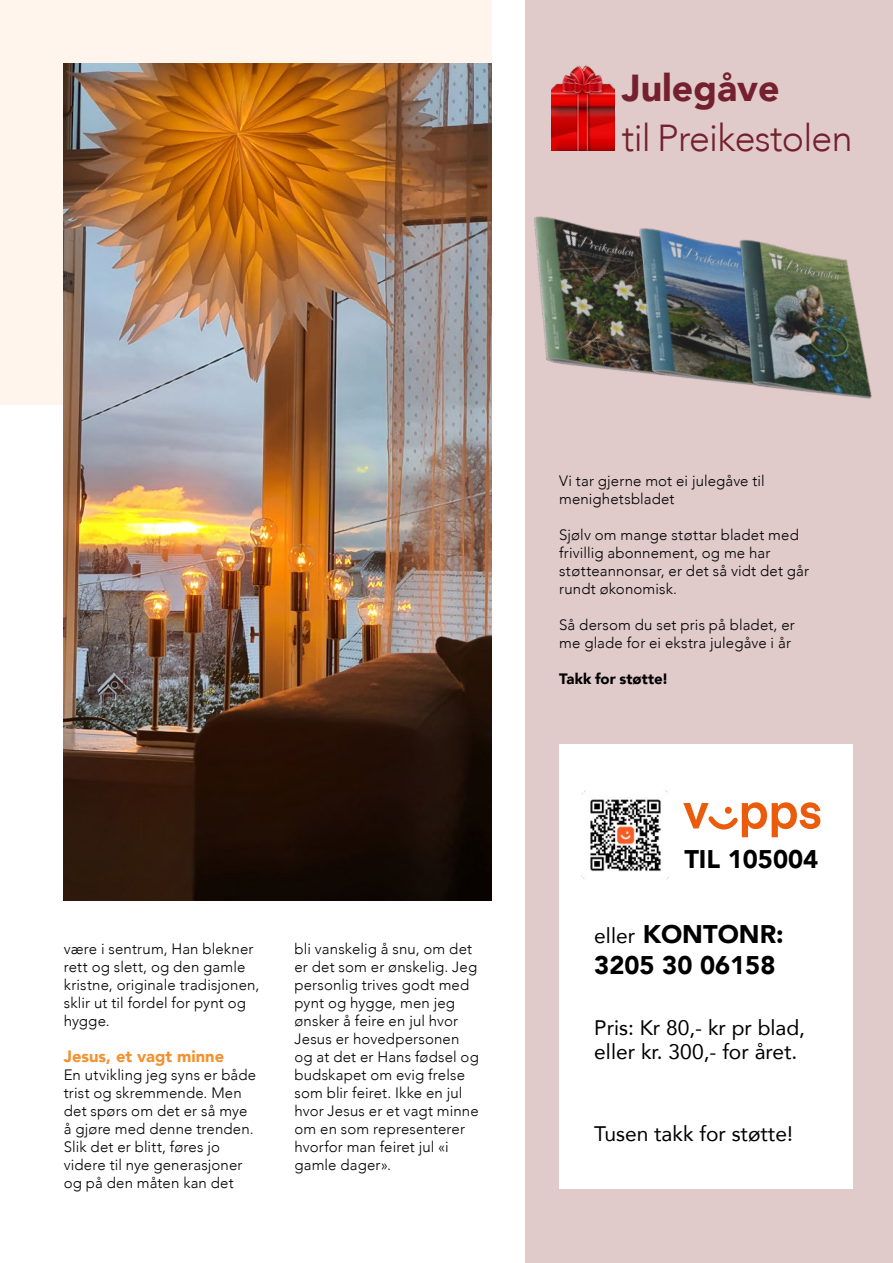
<style>
.page{position:relative;width:893px;height:1263px;background:#fff}
.page>*{position:absolute;margin:0;border:0;box-sizing:border-box;transform-origin:0 0}
.t1{font:300 37.5px "Avenir";letter-spacing:-.02em;color:#74202e}
.t2{font:900 37.5px "Avenir";color:#74202e}
.t3{font:900 25.5px/31.5px "Avenir";color:#000}
.t4{font:21px/24px "Avenir";color:#000}
.t5{font:900 16.5px "Avenir";color:#f39230}
.t6{font:300 15px/18px "Avenir";letter-spacing:.01em;color:#000}
.t7{font:900 15px "Avenir";letter-spacing:-.005em;color:#000}
.s1{font-weight:400;font-size:21px}
</style>
<div class="page">
<div style="left:0;top:0;width:491px;height:405px;background:#fff5ec"></div>
<img style="left:64px;top:64px;width:427px;height:836px">
<div style="left:525px;top:0;width:368px;height:1263px;background:#e0caca"></div>
<div style="left:559px;top:744px;width:294px;height:444px;background:#fff"></div>
<img style="left:581px;top:791px;width:88px;height:88px">
<svg style="left:683px;top:802px;width:137px;height:35px"></svg>
<img style="left:552px;top:65px;width:62px;height:86px">
<img style="left:457px;top:162px;width:105px;height:285px">
<img style="left:562px;top:220px;width:97px;height:155px">
<img style="left:659px;top:230px;width:213px;height:169px">
<h1 class="t2" style="left:622px;top:56px;width:159px">Julegåve</h1>
<h1 class="t1" style="left:622px;top:116px;width:232px">til Preikestolen</h1>
<p class="t6" style="left:64px;top:940px;width:197px">være i sentrum, Han blekner rett og slett, og den gamle kristne, originale tradisjonen, sklir ut til fordel for pynt og hygge.</p>
<p class="t5" style="left:64px;top:1042px;width:162px">Jesus, et vagt minne</p>
<p class="t6" style="left:64px;top:1066px;width:194px">En utvikling jeg syns er både trist og skremmende. Men det spørs om det er så mye å gjøre med denne trenden.<br>Slik det er blitt, føres jo videre til nye generasjoner og på den måten kan det</p>
<p class="t6" style="left:294px;top:940px;width:186px">bli vanskelig å snu, om det er det som er ønskelig. Jeg personlig trives godt med pynt og hygge, men jeg ønsker å feire en jul hvor<br>Jesus er hovedpersonen og at det er Hans fødsel og budskapet om evig frelse som blir feiret. Ikke en jul hvor Jesus er et vagt minne om en som representerer hvorfor man feiret jul «i gamle dager».</p>
<p class="t6" style="left:559px;top:472px;width:207px">Vi tar gjerne mot ei julegåve til menighetsbladet</p>
<p class="t6" style="left:559px;top:526px;width:252px">Sjølv om mange støttar bladet med frivillig abonnement, og me har støtteannonsar, er det så vidt det går rundt økonomisk.</p>
<p class="t6" style="left:559px;top:616px;width:237px">Så dersom du set pris på bladet, er me glade for ei ekstra julegåve i år</p>
<p class="t7" style="left:559px;top:666px;width:111px">Takk for støtte!</p>
<h2 class="t3" style="left:684px;top:843px;width:136px">TIL 105004</h2>
<h2 class="t3" style="left:594px;top:917px;width:191px"><span class="s1">eller</span> KONTONR:<br>3205 30 06158</h2>
<h3 class="t4" style="left:594px;top:1015px;width:212px">Pris: Kr 80,- kr pr blad, eller kr. 300,- for året.</h3>
<h3 class="t4" style="left:594px;top:1121px;width:200px">Tusen takk for støtte!</h3>
</div>
